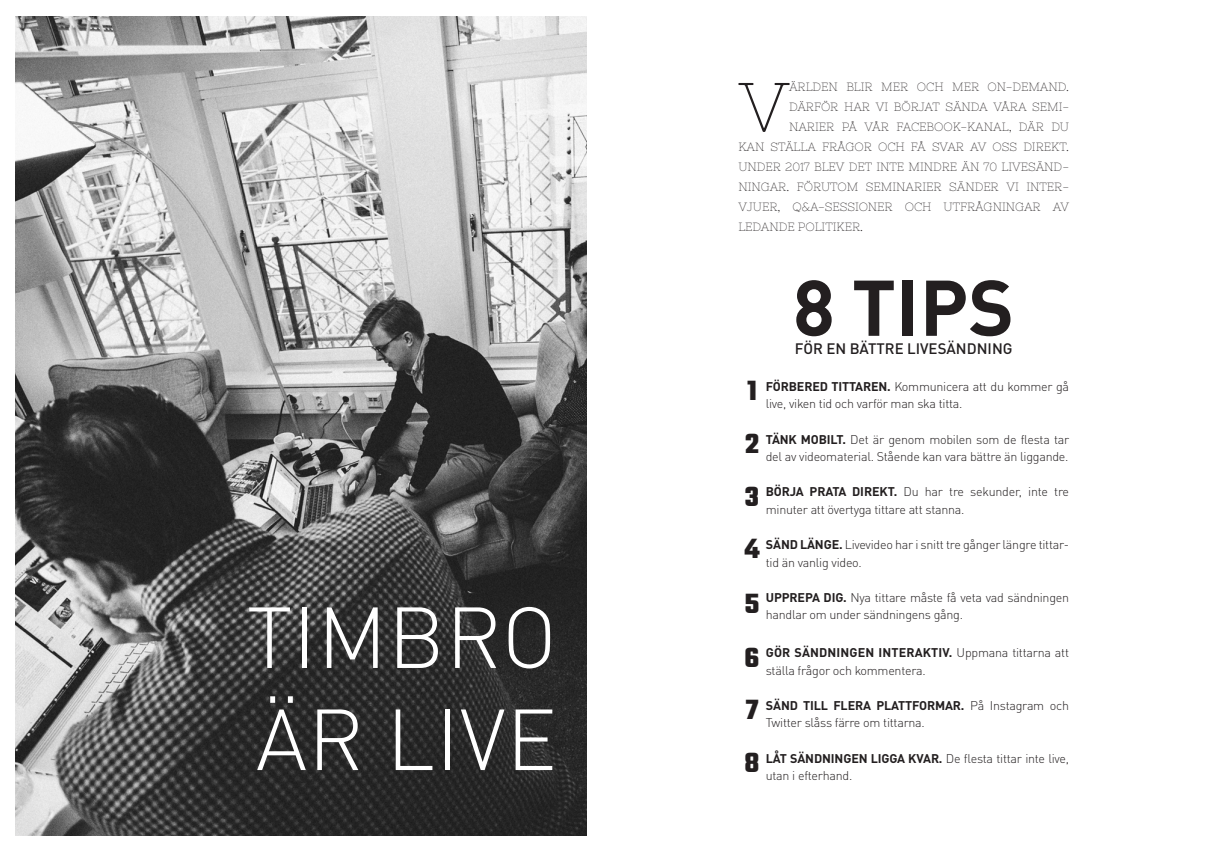
<style>
.page{position:relative;width:1205px;height:851px;background:#fff}
.page>*{position:absolute;margin:0;border:0;box-sizing:border-box;transform-origin:0 0}
.t1{font:300 85px "DINOT";letter-spacing:.01em;color:#fff}
.t2{font:700 77.5px "DIN Pro";color:#231f20}
.INTRO_PARAGRAPH{font:69px "Nixie One";color:#231f20}
.BODY_COPY_MEDIA{font:700 30px "Teko";color:#231f20}
.t3{font:500 15px "DIN Pro";color:#231f20}
.BODY_COPY{font:300 12.5px/17.5px "DINOT";letter-spacing:-.02em;color:#231f20}
.INTRO_PARAGRAPH-2{font:11.88px "Nixie One";color:#231f20}
.s1{font-family:"DIN Pro";font-weight:700}
</style>
<div class="page">
<img style="left:16px;top:16px;width:570px;height:818px">
<p class="t1" style="left:247px;top:585px;width:312px">TIMBRO</p>
<p class="t1" style="left:256px;top:687px;width:303px">ÄR LIVE</p>
<p class="INTRO_PARAGRAPH" style="left:739px;top:68px;width:51px">V</p>
<p class="INTRO_PARAGRAPH-2" style="left:789px;top:80px;width:282px">ÄRLDEN BLIR MER OCH MER ON-DEMAND.</p>
<p class="INTRO_PARAGRAPH-2" style="left:789px;top:100px;width:282px">DÄRFÖR HAR VI BÖRJAT SÄNDA VÅRA SEMI-</p>
<p class="INTRO_PARAGRAPH-2" style="left:789px;top:120px;width:282px">NARIER PÅ VÅR FACEBOOK-KANAL, DÄR DU</p>
<p class="INTRO_PARAGRAPH-2" style="left:738px;top:140px;width:332px">KAN STÄLLA FRÅGOR OCH FÅ SVAR AV OSS DIREKT.</p>
<p class="INTRO_PARAGRAPH-2" style="left:738px;top:160px;width:332px">UNDER 2017 BLEV DET INTE MINDRE ÄN 70 LIVESÄND-</p>
<p class="INTRO_PARAGRAPH-2" style="left:738px;top:180px;width:332px">NINGAR. FÖRUTOM SEMINARIER SÄNDER VI INTER-</p>
<p class="INTRO_PARAGRAPH-2" style="left:738px;top:200px;width:332px">VJUER, Q&amp;A-SESSIONER OCH UTFRÅGNINGAR AV</p>
<p class="INTRO_PARAGRAPH-2" style="left:738px;top:220px;width:126px">LEDANDE POLITIKER.</p>
<p class="t2" style="left:793px;top:243px;width:223px">8 TIPS</p>
<p class="t3" style="left:795px;top:336px;width:219px">FÖR EN BÄTTRE LIVESÄNDNING</p>
<p class="BODY_COPY" style="left:766px;top:377px;width:305px"><span class="s1">FÖRBERED TITTAREN.</span> Kommunicera att du kommer gå live, viken tid och varför man ska titta.</p>
<p class="BODY_COPY" style="left:766px;top:430px;width:305px"><span class="s1">TÄNK MOBILT.</span> Det är genom mobilen som de flesta tar del av videomaterial. Stående kan vara bättre än liggande.</p>
<p class="BODY_COPY" style="left:766px;top:483px;width:305px"><span class="s1">BÖRJA PRATA DIREKT.</span> Du har tre sekunder, inte tre minuter att övertyga tittare att stanna.</p>
<p class="BODY_COPY" style="left:766px;top:535px;width:305px"><span class="s1">SÄND LÄNGE.</span> Livevideo har i snitt tre gånger längre tittar&shy;tid än vanlig video.</p>
<p class="BODY_COPY" style="left:766px;top:588px;width:305px"><span class="s1">UPPREPA DIG.</span> Nya tittare måste få veta vad sändningen handlar om under sändningens gång.</p>
<p class="BODY_COPY" style="left:766px;top:643px;width:305px"><span class="s1">GÖR SÄNDNINGEN INTERAKTIV.</span> Uppmana tittarna att ställa frågor och kommentera.</p>
<p class="BODY_COPY" style="left:766px;top:696px;width:305px"><span class="s1">SÄND TILL FLERA PLATTFORMAR.</span> På Instagram och<br>Twitter slåss färre om tittarna.</p>
<p class="BODY_COPY" style="left:766px;top:749px;width:305px"><span class="s1">LÅT SÄNDNINGEN LIGGA KVAR.</span> De flesta tittar inte live, utan i efterhand.</p>
<p class="BODY_COPY_MEDIA" style="left:747px;top:371px;width:11px">1</p>
<p class="BODY_COPY_MEDIA" style="left:745px;top:424px;width:16px">2</p>
<p class="BODY_COPY_MEDIA" style="left:745px;top:477px;width:16px">3</p>
<p class="BODY_COPY_MEDIA" style="left:744px;top:529px;width:17px">4</p>
<p class="BODY_COPY_MEDIA" style="left:744px;top:584px;width:16px">5</p>
<p class="BODY_COPY_MEDIA" style="left:744px;top:638px;width:16px">6</p>
<p class="BODY_COPY_MEDIA" style="left:746px;top:690px;width:14px">7</p>
<p class="BODY_COPY_MEDIA" style="left:744px;top:743px;width:16px">8</p>
</div>
